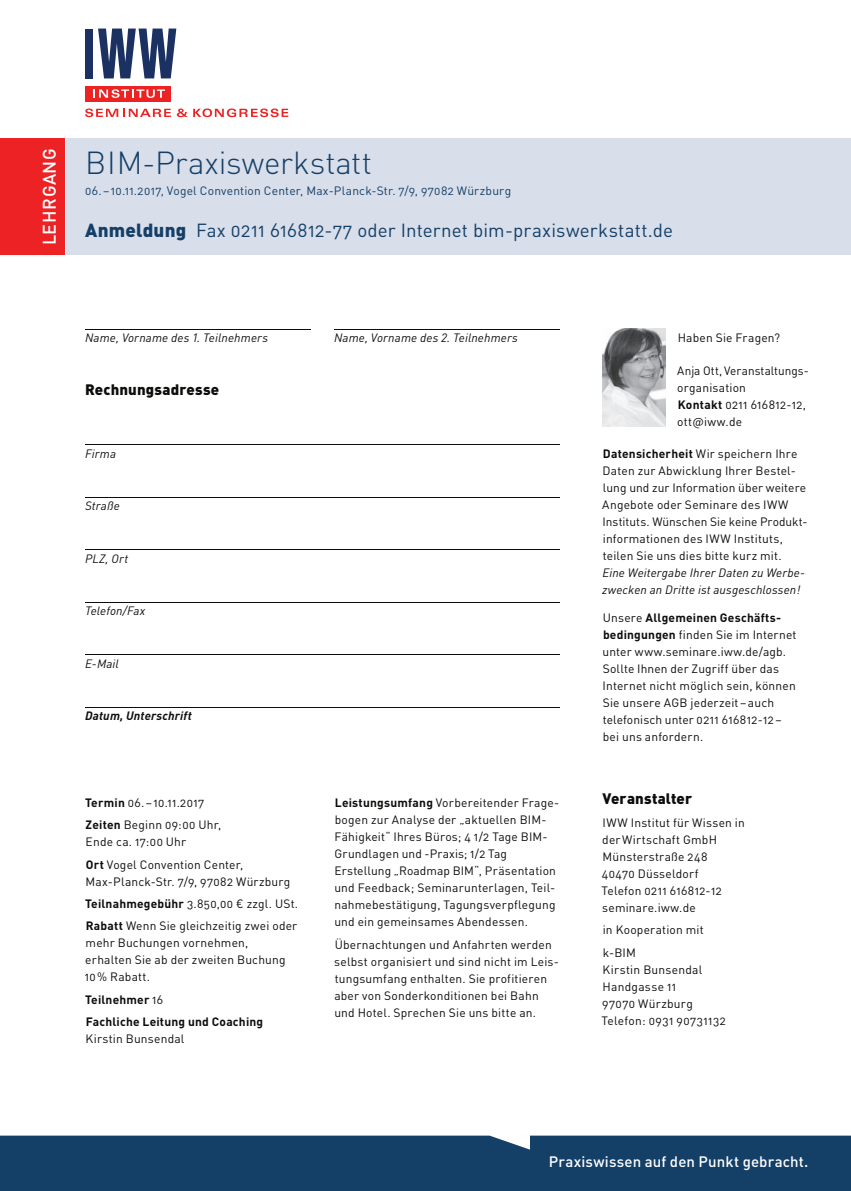
<style>
.page{position:relative;width:851px;height:1191px;background:#fff}
.page>*{position:absolute;margin:0;border:0;box-sizing:border-box;transform-origin:0 0}
.t1{font:300 31.5px "DIN Pro";letter-spacing:-.005em;color:#143f67}
.t2{font:18.75px "DIN Pro";letter-spacing:.005em;color:#143f67}
.t3{font:500 18px "DIN Pro";letter-spacing:.035em;color:#fff}
.t4{font:500 15px "DIN Pro";letter-spacing:.01em;color:#fff}
.t5{font:900 15px "DIN Pro";letter-spacing:.01em;color:#0e0d0b}
.t6{font:12px/17.1px "DIN Pro";letter-spacing:.015em;color:#0e0d0b}
.t7{font:italic 12px "DIN Pro";letter-spacing:.015em;color:#0e0d0b}
.t8{font:12px "DIN Pro";letter-spacing:.015em;color:#143f67}
.t9{font:700 12px/22.4px "DIN Pro";letter-spacing:.015em;color:#0e0d0b}
.t10{font:italic 700 12px "DIN Pro";letter-spacing:.015em;color:#0e0d0b}
.s1{font-weight:900}
.s2{font-weight:700}
.s3{font-weight:400}
.s4{font-style:italic}
</style>
<div class="page">
<div style="left:0;top:1135px;width:850px;height:56px;background:#143f67"></div>
<div style="left:67px;top:138px;width:783px;height:117px;background:#d8deea"></div>
<hr style="left:85px;top:329px;width:225px;height:1px;background:#0e0d0b">
<hr style="left:334px;top:329px;width:225px;height:1px;background:#0e0d0b">
<hr style="left:85px;top:444px;width:474px;height:1px;background:#0e0d0b">
<hr style="left:85px;top:497px;width:474px;height:1px;background:#0e0d0b">
<hr style="left:85px;top:549px;width:474px;height:1px;background:#0e0d0b">
<hr style="left:85px;top:602px;width:474px;height:1px;background:#0e0d0b">
<hr style="left:85px;top:654px;width:474px;height:1px;background:#0e0d0b">
<hr style="left:85px;top:707px;width:474px;height:1px;background:#0e0d0b">
<svg style="left:85px;top:108px;width:86px;height:9px"></svg>
<svg style="left:177px;top:108px;width:10px;height:9px"></svg>
<svg style="left:193px;top:108px;width:95px;height:9px"></svg>
<div style="left:85px;top:86px;width:86px;height:15px;background:#ec2223"></div>
<svg style="left:93px;top:89px;width:72px;height:9px"></svg>
<div style="left:85px;top:29px;width:8px;height:49px;background:#1b3162"></div>
<svg style="left:98px;top:29px;width:78px;height:49px"></svg>
<img style="left:602px;top:328px;width:63px;height:98px">
<hr style="left:850px;top:274px;width:1px;height:68px;background:#f47521">
<div style="left:0;top:138px;width:64px;height:117px;background:#ec2224"></div>
<p class="t3" style="left:37px;top:245px;width:99px;rotate:-90deg">LEHRGANG</p>
<p class="t1" style="left:85px;top:141px;width:288px">B I M-Praxiswerkstatt</p>
<p class="t8" style="left:85px;top:182px;width:427px">06. – 10.11.2017, Vogel Convention Center, Max-Planck-Str. 7/9, 97082 Würzburg</p>
<p class="t2" style="left:85px;top:217px;width:589px"><span class="s1">Anmeldung</span> Fax 0211 616812-77 oder Internet bim-praxiswerkstatt.de</p>
<p class="t7" style="left:85px;top:330px;width:184px">Name, Vorname des 1. Teilnehmers</p>
<p class="t7" style="left:334px;top:330px;width:185px">Name, Vorname des 2. Teilnehmers</p>
<p class="t5" style="left:85px;top:379px;width:136px">Rechnungsadresse</p>
<p class="t7" style="left:85px;top:446px;width:33px">Firma</p>
<p class="t7" style="left:85px;top:498px;width:36px">Straße</p>
<p class="t7" style="left:85px;top:551px;width:45px">PLZ, Ort</p>
<p class="t7" style="left:85px;top:603px;width:62px">Telefon/Fax</p>
<p class="t7" style="left:85px;top:656px;width:35px">E-Mail</p>
<p class="t10" style="left:85px;top:707px;width:108px">Datum, Unterschrift</p>
<p class="t6" style="left:85px;top:790px;width:138px;line-height:22.4px"><span class="s2">Termin</span> 06. – 10.11.2017<br><span class="s2">Zeiten</span> Beginn 09:00 Uhr,</p>
<p class="t6" style="left:86px;top:830px;width:159px;line-height:22.4px">Ende ca. 17:00 Uhr<br><span class="s2">Ort</span> Vogel Convention Center,</p>
<p class="t6" style="left:85px;top:869px;width:214px;line-height:22.4px">Max-Planck-Str. 7/9, 97082 Würzburg<br><span class="s2">Teilnahmegebühr</span> 3.850,00 € zzgl. USt.<br><span class="s2">Rabatt</span> Wenn Sie gleichzeitig zwei oder</p>
<p class="t6" style="left:85px;top:934px;width:202px">mehr Buchungen vornehmen, erhalten Sie ab der zweiten Buchung<br>10 % Rabatt.</p>
<p class="t9" style="left:85px;top:987px;width:180px">Teilnehmer <span class="s3">16<br></span>Fachliche Leitung und Coaching</p>
<p class="t6" style="left:86px;top:1029px;width:100px">Kirstin Bunsendal</p>
<p class="t6" style="left:334px;top:793px;width:226px"><span class="s2">Leistungsumfang</span> Vorbereitender Frage&shy;bogen zur Analyse der „aktuellen BIM-Fähigkeit“ Ihres Büros; 4 1/2 Tage BIM-Grundlagen und -Praxis; 1/2 Tag Erstellung „Roadmap BIM“, Präsentation und Feedback; Seminarunterlagen, Teil&shy;nahme bestätigung, Tagungsverpflegung und ein gemeinsames Abendessen.</p>
<p class="t6" style="left:334px;top:935px;width:226px">Übernachtungen und Anfahrten werden selbst organisiert und sind nicht im Leis&shy;tungsumfang enthalten. Sie profitieren aber von Sonderkonditionen bei Bahn und Hotel. Sprechen Sie uns bitte an.</p>
<p class="t6" style="left:677px;top:329px;width:104px">Haben Sie Fragen?</p>
<p class="t6" style="left:677px;top:361px;width:133px">Anja Ott, Veranstaltungs&shy;organisation<br><span class="s2">Kontakt</span> 0211 616812-12, ott@iww.de</p>
<p class="t6" style="left:602px;top:444px;width:207px"><span class="s2">Datensicherheit</span> Wir speichern Ihre Daten zur Abwicklung Ihrer Be stel&shy;lung und zur In formation über weitere An gebote oder Seminare des IWW Instituts. Wünschen Sie keine Produkt&shy;informa tionen des IWW Insti tuts, teilen Sie uns dies bitte kurz mit.<br><span class="s4">Eine Weitergabe Ihrer Daten zu Wer be&shy;zwecken an Dritte ist ausgeschlossen!</span></p>
<p class="t6" style="left:602px;top:608px;width:196px">Unsere <span class="s2">Allgemeinen Geschäfts&shy;bedingungen</span> fin den Sie im Internet unter www.seminare.iww.de/agb.<br>Sollte Ihnen der Zugriff über das<br>Internet nicht mög lich sein, können<br>Sie unsere AGB jederzeit – auch telefonisch unter 0211 616812-12 – bei uns anfordern.</p>
<p class="t5" style="left:602px;top:788px;width:91px">Veranstalter</p>
<p class="t6" style="left:601px;top:813px;width:145px">IWW Institut für Wissen in der Wirtschaft GmbH<br>Münsterstraße 248<br>40470 Düsseldorf<br>Telefon 0211 616812-12 seminare.iww.de</p>
<p class="t6" style="left:602px;top:918px;width:103px;line-height:22.4px">in Kooperation mit k-BIM</p>
<p class="t6" style="left:601px;top:960px;width:126px">Kirstin Bunsendal<br>Handgasse 11<br>97070 Würzburg<br>Telefon: 0931 90731132</p>
<p class="t4" style="left:549px;top:1151px;width:261px">Praxiswissen auf den Punkt gebracht.</p>
</div>
